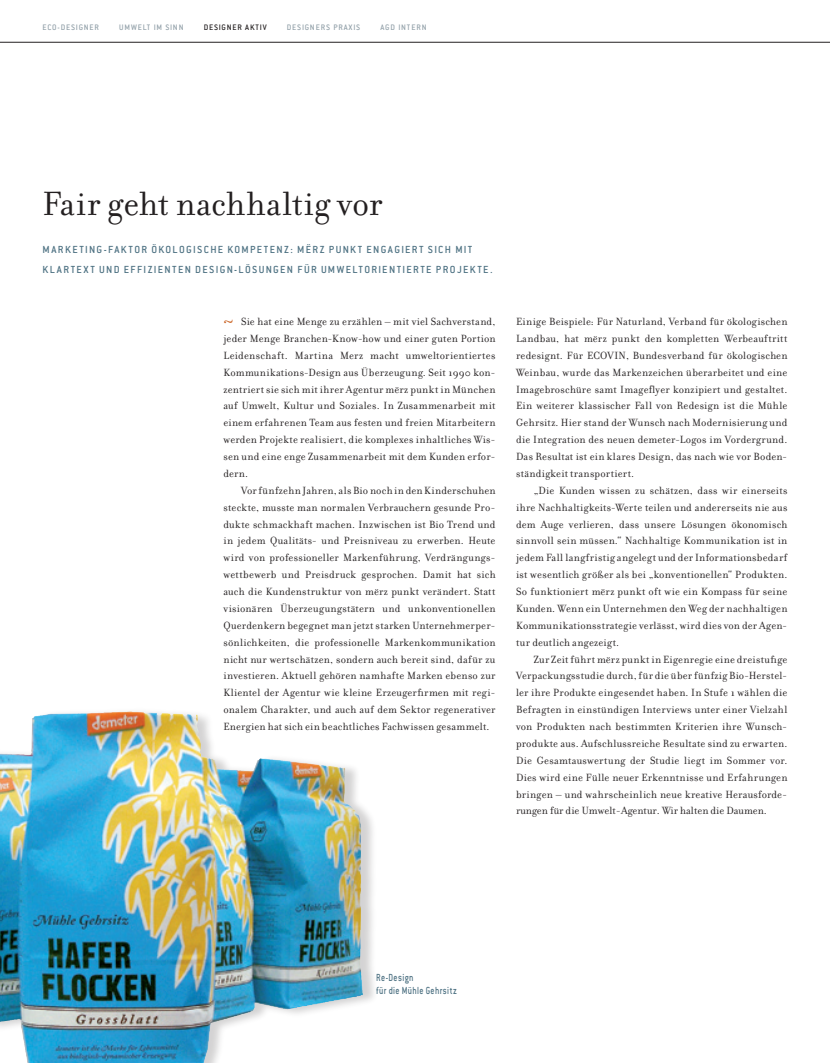
<style>
.page{position:relative;width:830px;height:1063px;background:#fff}
.page>*{position:absolute;margin:0;border:0;box-sizing:border-box;transform-origin:0 0}
.t1{font:36.25px "Filosofia";letter-spacing:.01em;color:#231f20}
.t2{font:20px "Filosofia Fractions";color:#c85b18}
.t3{font:11.25px/16.9px "Filosofia";letter-spacing:.015em;color:#231f20;text-align:justify}
.t4{font:500 11.25px/20px "Conduit ITC";letter-spacing:.115em;color:#4d7182}
.t5{font:500 11.25px/13.5px "Conduit ITC";letter-spacing:.04em;color:#4d7182;scale:.79 1}
.t6{font:500 8.75px "Conduit ITC";letter-spacing:.095em;color:#94a2aa}
.t7{font:500 8.75px "Conduit ITC";letter-spacing:.1em;color:#231f20}
</style>
<div class="page">
<hr style="left:0;top:42px;width:829px;height:1px;background:#231f20">
<div style="left:0;top:705px;width:379px;height:358px;background:#231f20;opacity:.2"></div>
<img style="left:144px;top:712px;width:217px;height:135px">
<p class="t6" style="left:43px;top:22px;width:58px">ECO-DESIGNER</p>
<p class="t6" style="left:119px;top:22px;width:66px">UMWELT IM SINN</p>
<p class="t7" style="left:204px;top:22px;width:64px">DESIGNER AKTIV</p>
<p class="t6" style="left:287px;top:22px;width:75px">DESIGNERS PRAXIS</p>
<p class="t6" style="left:380px;top:22px;width:48px">AGD INTERN</p>
<h1 class="t1" style="left:43px;top:184px;width:341px">Fair geht nachhaltig vor</h1>
<p class="t4" style="left:43px;top:239px;width:451px">MARKETING-FAKTOR ÖKOLOGISCHE KOMPETENZ: MËRZ PUNKT ENGAGIERT SICH MIT<br>KLARTEXT UND EFFIZIENTEN DESIGN-LÖSUNGEN FÜR UMWELTORIENTIERTE PROJEKTE.</p>
<p class="t3" style="left:223px;top:313px;width:273px;text-indent:18px">Sie hat eine Menge zu erzählen – mit viel Sachverstand, jeder Menge Branchen-Know-how und einer guten Portion Leidenschaft. Martina Merz macht umweltorientiertes Kommunikations-Design aus Überzeugung. Seit 1990 kon&shy;zentriert sie sich mit ihrer Agentur mërz punkt in München auf Umwelt, Kultur und Soziales. In Zusammenarbeit mit einem erfahrenen Team aus festen und freien Mitarbeitern werden Projekte realisiert, die komplexes inhaltliches Wis&shy;sen und eine enge Zusammenarbeit mit dem Kunden erfor&shy;dern.</p>
<p class="t3" style="left:223px;top:482px;width:273px;text-indent:18px">Vor fünfzehn Jahren, als Bio noch in den Kinderschuhen steckte, musste man normalen Verbrauchern gesunde Pro&shy;dukte schmackhaft machen. Inzwischen ist Bio Trend und in jedem Qualitäts- und Preisniveau zu erwerben. Heute wird von professioneller Markenführung, Verdrängungs&shy;wettbewerb und Preisdruck gesprochen. Damit hat sich auch die Kundenstruktur von mërz punkt verändert. Statt visionären Überzeugungstätern und unkonventionellen Querdenkern begegnet man jetzt starken Unternehmerper&shy;sönlichkeiten, die professionelle Markenkommunikation nicht nur wertschätzen, sondern auch bereit sind, dafür zu investieren. Aktuell gehören namhafte Marken ebenso zur Klientel der Agentur wie kleine Erzeugerfirmen mit regi&shy;onalem Charakter, und auch auf dem Sektor regenerativer Energien hat sich ein beachtliches Fachwissen gesammelt.</p>
<h2 class="t2" style="left:223px;top:308px;width:11px">S</h2>
<p class="t3" style="left:516px;top:313px;width:273px">Einige Beispiele: Für Naturland, Verband für ökologischen Landbau, hat mërz punkt den kompletten Werbeauftritt redesignt. Für ECOVIN, Bundesverband für ökologischen Weinbau, wurde das Markenzeichen überarbeitet und eine Imagebroschüre samt Imageflyer konzipiert und gestaltet.<br>Ein weiterer klassischer Fall von Redesign ist die Mühle Gehrsitz. Hier stand der Wunsch nach Modernisierung und die Integration des neuen demeter-Logos im Vordergrund.<br>Das Resultat ist ein klares Design, das nach wie vor Boden&shy;ständigkeit transportiert.</p>
<p class="t3" style="left:516px;top:482px;width:273px;text-indent:18px">„Die Kunden wissen zu schätzen, dass wir einerseits ihre Nachhaltigkeits-Werte teilen und andererseits nie aus dem Auge verlieren, dass unsere Lösungen ökonomisch sinnvoll sein müssen.“ Nachhaltige Kommunikation ist in jedem Fall langfristig angelegt und der Informationsbedarf ist wesentlich größer als bei „konventionellen“ Produkten.<br>So funktioniert mërz punkt oft wie ein Kompass für seine Kunden. Wenn ein Unternehmen den Weg der nachhaltigen Kommunikationsstrategie verlässt, wird dies von der Agen&shy;tur deutlich angezeigt.</p>
<p class="t3" style="left:516px;top:651px;width:273px;text-indent:18px">Zur Zeit führt mërz punkt in Eigenregie eine dreistufige Verpackungsstudie durch, für die über fünfzig Bio-Herstel&shy;ler ihre Produkte eingesendet haben. In Stufe 1 wählen die Befragten in einstündigen Interviews unter einer Vielzahl von Produkten nach bestimmten Kriterien ihre Wunsch&shy;produkte aus. Aufschlussreiche Resultate sind zu erwarten.<br>Die Gesamtauswertung der Studie liegt im Sommer vor.<br>Dies wird eine Fülle neuer Erkenntnisse und Erfahrungen bringen – und wahrscheinlich neue kreative Herausforde&shy;rungen für die Umwelt-Agentur. Wir halten die Daumen.</p>
<p class="t5" style="left:376px;top:970px;width:103px">Re-Design<br>für die Mühle Gehrsitz</p>
</div>
